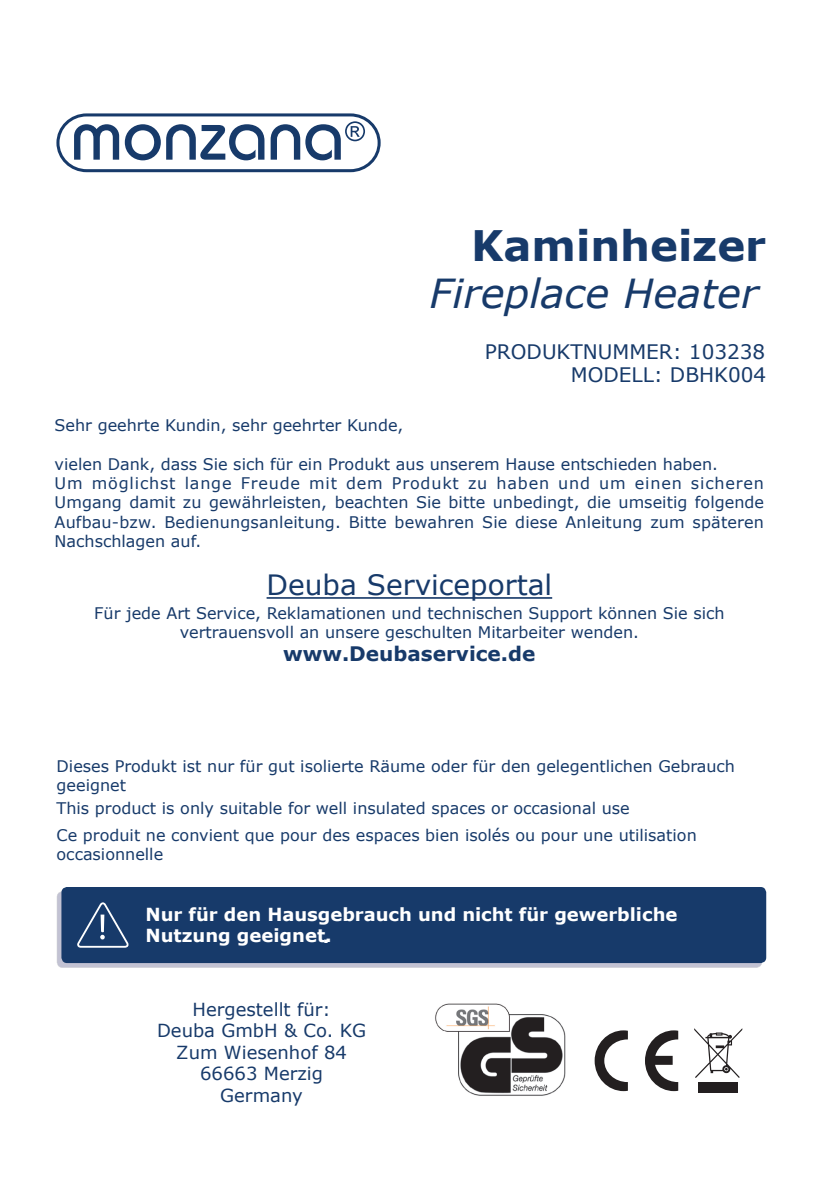
<style>
.page{position:relative;width:823px;height:1191px;background:#fff}
.page>*{position:absolute;margin:0;border:0;box-sizing:border-box;transform-origin:0 0}
.t1{font:700 42px "Verdana";color:#173a6a}
.t2{font:italic 40px "Verdana";color:#173a6a}
.t3{font:28px "Verdana";color:#173a6a}
.t4{font:20px/22.8px "Verdana";color:#173a6a;text-align:right}
.t5{font:700 20px "Verdana";color:#173a6a}
.t6{font:18px/21.6px "Verdana";color:#173a6a;text-align:center}
.t7{font:700 18px/21.6px "Verdana";color:#fff}
.t8{font:16px/19.2px "Verdana";color:#173a6a}
</style>
<div class="page">
<svg style="left:56px;top:113px;width:324px;height:59px"></svg>
<svg style="left:57px;top:891px;width:704px;height:76px;fill:#c2c2d3"></svg>
<div style="left:61px;top:887px;width:704px;height:76px;background:#173a6a;border-radius:6px"></div>
<svg style="left:77px;top:902px;width:52px;height:45px"></svg>
<svg style="left:594px;top:1030px;width:33px;height:61px"></svg>
<svg style="left:645px;top:1030px;width:32px;height:61px"></svg>
<hr style="left:266px;top:597px;width:286px;height:2px;background:#173a6a">
<svg style="left:694px;top:1028px;width:47px;height:50px"></svg>
<div style="left:697px;top:1082px;width:40px;height:11px;background:#231f20"></div>
<img style="left:435px;top:1003px;width:131px;height:93px">
<p class="t1" style="left:471px;top:216px;width:296px">Kaminheizer</p>
<p class="t2" style="left:429px;top:266px;width:330px">Fireplace Heater</p>
<p class="t4" style="left:484px;top:340px;width:283px">PRODUKTNUMMER: 103238<br>MODELL: DBHK004</p>
<p class="t8" style="left:55px;top:416px;width:350px">Sehr geehrte Kundin, sehr geehrter Kunde,</p>
<p class="t8" style="left:55px;top:454px;width:710px">vielen Dank, dass Sie sich für ein Produkt aus unserem Hause entschieden haben.<br>Um möglichst lange Freude mit dem Produkt zu haben und um einen sicheren Umgang damit zu gewährleisten, beachten Sie bitte unbedingt, die umseitig folgende Aufbau-bzw. Bedienungsanleitung. Bitte bewahren Sie diese Anleitung zum späteren Nachschlagen auf.</p>
<p class="t3" style="left:266px;top:566px;width:287px">Deuba Serviceportal</p>
<p class="t8" style="left:94px;top:603px;width:631px;text-align:center">Für jede Art Service, Reklamationen und technischen Support können Sie sich vertrauensvoll an unsere geschulten Mitarbeiter wenden.</p>
<p class="t5" style="left:283px;top:639px;width:253px">www.Deubaservice.de</p>
<p class="t8" style="left:57px;top:756px;width:679px">Dieses Produkt ist nur für gut isolierte Räume oder für den gelegentlichen Gebrauch geeignet</p>
<p class="t8" style="left:57px;top:794px;width:641px;line-height:26.8px">This product is only suitable for well insulated spaces or occasional use<br>Ce produit ne convient que pour des espaces bien isolés ou pour une utilisation</p>
<p class="t8" style="left:57px;top:844px;width:108px">occasionnelle</p>
<p class="t7" style="left:145px;top:903px;width:533px">Nur für den Hausgebrauch und nicht für gewerbliche<br>Nutzung geeignet.</p>
<p class="t7" style="left:322px;top:925px;width:8px">.</p>
<p class="t6" style="left:157px;top:998px;width:210px">Hergestellt für:<br>Deuba GmbH &amp; Co. KG<br>Zum Wiesenhof 84<br>66663 Merzig<br>Germany</p>
</div>
